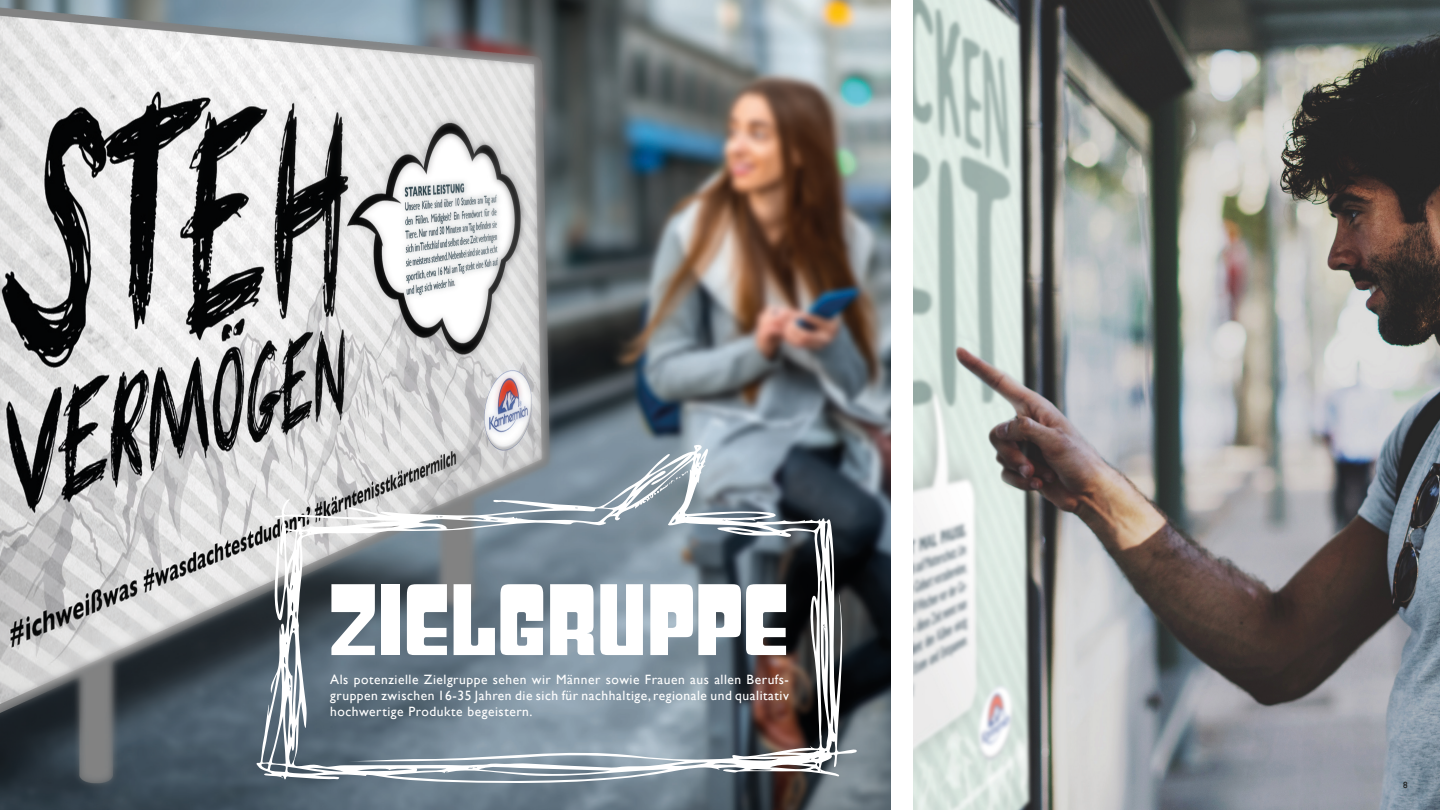
<style>
.page{position:relative;width:1440px;height:810px;background:#fff}
.page>*{position:absolute;margin:0;border:0;box-sizing:border-box;transform-origin:0 0}
.t1{font:88.28px "Gyparody Hv";color:#fff}
.t2{font:13.5px/15.8px "Gill Sans";letter-spacing:.04em;color:#fff;text-align:justify}
.t3{font:9px "Gill Sans";color:#1d1d1b}
</style>
<div class="page">
<img style="left:0;top:0;width:891px;height:810px">
<img style="left:913px;top:0;width:527px;height:810px">
<svg style="left:256px;top:444px;width:602px;height:340px;background:#7d8891"></svg>
<p class="t1" style="left:329px;top:567px;width:461px">ZIELGRUPPE</p>
<p class="t2" style="left:330px;top:672px;width:460px">Als potenzielle Zielgruppe sehen wir Männer sowie Frauen aus allen Berufs&shy;gruppen zwischen 16-35 Jahren die sich für nachhaltige, regionale und qualitativ hochwertige Produkte begeistern.</p>
<p class="t3" style="left:1403px;top:779px;width:6px">8</p>
</div>
